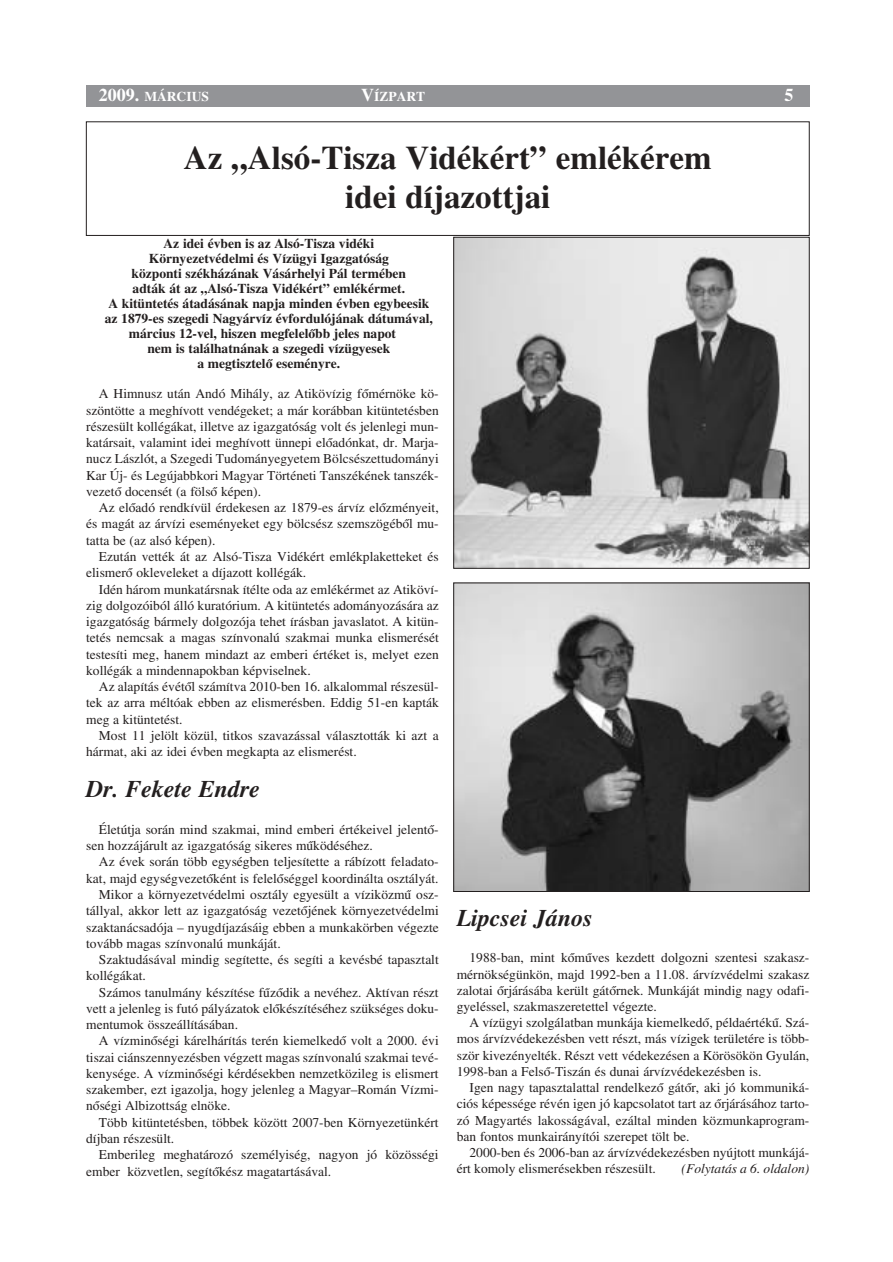
<style>
.page{position:relative;width:893px;height:1262px;background:#fff}
.page>*{position:absolute;margin:0;border:0;box-sizing:border-box;transform-origin:0 0}
.t1{font:700 33px/39.6px "H Times";color:#231f1f;text-align:center}
.t2{font:24px "H Times Bol Ita";color:#231f1f}
.t3{font:700 18px "H Times";color:#fff}
.t4{font:13.5px/16.2px "H Times Roman";color:#231f1f;text-align:justify}
.t5{font:700 13.5px "H Times";color:#231f1f}
.t6{font:13.5px "H Times Ita";color:#231f1f}
.t7{font:700 13.5px "H Times";color:#fff}
.s1{font-size:18px}
</style>
<div class="page">
<div style="left:86px;top:85px;width:723px;height:21px;background:#939497"></div>
<img style="left:455px;top:239px;width:352px;height:327px">
<div style="left:453px;top:237px;width:356px;height:331px;border:1px solid #231f1f"></div>
<img style="left:455px;top:585px;width:352px;height:304px">
<div style="left:453px;top:583px;width:356px;height:308px;border:1px solid #231f1f"></div>
<p class="t7" style="left:99px;top:91px;width:111px"><span class="s1">2009.</span> MÁRCIUS</p>
<p class="t7" style="left:361px;top:91px;width:65px"><span class="s1">V</span>ÍZPART</p>
<h3 class="t3" style="left:784px;top:88px;width:10px">5</h3>
<h1 class="t1" style="left:184px;top:141px;width:529px">Az „Alsó-Tisza Vidékért” emlékérem idei díjazottjai</h1>
<p class="t5" style="left:163px;top:238px;width:212px">Az idei évben is az Alsó-Tisza vidéki</p>
<p class="t5" style="left:149px;top:253px;width:241px">Környezetvédelmi és Vízügyi Igazgatóság</p>
<p class="t5" style="left:132px;top:268px;width:276px">központi székházának Vásárhelyi Pál termében</p>
<p class="t5" style="left:133px;top:283px;width:274px">adták át az „Alsó-Tisza Vidékért” emlékérmet.</p>
<p class="t5" style="left:108px;top:298px;width:322px">A kitüntetés átadásának napja minden évben egybeesik</p>
<p class="t5" style="left:105px;top:314px;width:329px">az 1879-es szegedi Nagyárvíz évfordulójának dátumával,</p>
<p class="t5" style="left:129px;top:329px;width:269px">március 12-vel, hiszen megfelelŒbb jeles napot</p>
<p class="t5" style="left:147px;top:344px;width:244px">nem is találhatnának a szegedi vízügyesek</p>
<p class="t5" style="left:197px;top:359px;width:144px">a megtisztelŒ eseményre.</p>
<p class="t4" style="left:86px;top:387px;width:354px;text-indent:13px">A Himnusz után Andó Mihály, az Atikövízig fŒmérnöke kö&shy;szöntötte a meghívott vendégeket; a már korábban kitüntetésben részesült kollégákat, illetve az igazgatóság volt és jelenlegi mun&shy;katársait, valamint idei meghívott ünnepi elŒadónkat, dr. Marja&shy;nucz Lászlót, a Szegedi Tudományegyetem Bölcsészettudományi Kar Új- és Legújabbkori Magyar Történeti Tanszékének tanszék&shy;vezetŒ docensét (a fölsŒ képen).</p>
<p class="t4" style="left:86px;top:501px;width:354px;text-indent:13px">Az elŒadó rendkívül érdekesen az 1879-es árvíz elŒzményeit, és magát az árvízi eseményeket egy bölcsész szemszögébŒl mu&shy;tatta be (az alsó képen).</p>
<p class="t4" style="left:86px;top:549px;width:354px;text-indent:13px">Ezután vették át az Alsó-Tisza Vidékért emlékplaketteket és elismerŒ okleveleket a díjazott kollégák.</p>
<p class="t4" style="left:86px;top:582px;width:354px;text-indent:13px">Idén három munkatársnak ítélte oda az emlékérmet az Atiköví&shy;zig dolgozóiból álló kuratórium. A kitüntetés adományozására az igazgatóság bármely dolgozója tehet írásban javaslatot. A kitün&shy;tetés nemcsak a magas színvonalú szakmai munka elismerését testesíti meg, hanem mindazt az emberi értéket is, melyet ezen kollégák a mindennapokban képviselnek.</p>
<p class="t4" style="left:86px;top:680px;width:354px;text-indent:13px">Az alapítás évétŒl számítva 2010-ben 16. alkalommal részesül&shy;tek az arra méltóak ebben az elismerésben. Eddig 51-en kapták meg a kitüntetést.</p>
<p class="t4" style="left:86px;top:728px;width:354px;text-indent:13px">Most 11 jelölt közül, titkos szavazással választották ki azt a hármat, aki az idei évben megkapta az elismerést.</p>
<h2 class="t2" style="left:86px;top:780px;width:175px">Dr. Fekete Endre</h2>
<p class="t4" style="left:86px;top:822px;width:354px;text-indent:13px">Életútja során mind szakmai, mind emberi értékeivel jelentŒ&shy;sen hozzájárult az igazgatóság sikeres mıködéséhez.</p>
<p class="t4" style="left:99px;top:855px;width:341px">Az évek során több egységben teljesítette a rábízott feladato-</p>
<p class="t4" style="left:86px;top:871px;width:354px">kat, majd egységvezetŒként is felelŒséggel koordinálta osztályát.</p>
<p class="t4" style="left:99px;top:887px;width:341px">Mikor a környezetvédelmi osztály egyesült a víziközmı osz-</p>
<p class="t4" style="left:86px;top:904px;width:354px">tállyal, akkor lett az igazgatóság vezetŒjének környezetvédelmi</p>
<p class="t4" style="left:86px;top:920px;width:354px">szaktanácsadója – nyugdíjazásáig ebben a munkakörben végezte</p>
<p class="t4" style="left:86px;top:936px;width:196px">tovább magas színvonalú munkáját.</p>
<p class="t4" style="left:99px;top:952px;width:341px">Szaktudásával mindig segítette, és segíti a kevésbé tapasztalt</p>
<p class="t4" style="left:86px;top:969px;width:61px">kollégákat.</p>
<p class="t4" style="left:99px;top:985px;width:341px">Számos tanulmány készítése fızŒdik a nevéhez. Aktívan részt</p>
<p class="t4" style="left:86px;top:1001px;width:354px">vett a jelenleg is futó pályázatok elŒkészítéséhez szükséges doku-</p>
<p class="t4" style="left:86px;top:1017px;width:153px">mentumok összeállításában.</p>
<p class="t4" style="left:99px;top:1034px;width:341px">A vízminŒségi kárelhárítás terén kiemelkedŒ volt a 2000. évi</p>
<p class="t4" style="left:86px;top:1050px;width:354px">tiszai ciánszennyezésben végzett magas színvonalú szakmai tevé-</p>
<p class="t4" style="left:86px;top:1066px;width:354px">kenysége. A vízminŒségi kérdésekben nemzetközileg is elismert</p>
<p class="t4" style="left:86px;top:1082px;width:354px">szakember, ezt igazolja, hogy jelenleg a Magyar–Román Vízmi-</p>
<p class="t4" style="left:86px;top:1099px;width:146px">nŒségi Albizottság elnöke.</p>
<p class="t4" style="left:99px;top:1115px;width:341px">Több kitüntetésben, többek között 2007-ben Környezetünkért</p>
<p class="t4" style="left:86px;top:1131px;width:90px">díjban részesült.</p>
<p class="t4" style="left:99px;top:1147px;width:341px">Emberileg meghatározó személyiség, nagyon jó közösségi</p>
<p class="t4" style="left:86px;top:1164px;width:247px">ember közvetlen, segítŒkész magatartásával.</p>
<h2 class="t2" style="left:457px;top:908px;width:137px">Lipcsei János</h2>
<p class="t4" style="left:457px;top:951px;width:354px;text-indent:13px">1988-ban, mint kŒmıves kezdett dolgozni szentesi szakasz&shy;mérnökségünkön, majd 1992-ben a 11.08. árvízvédelmi szakasz zalotai Œrjárásába került gátŒrnek. Munkáját mindig nagy odafi&shy;gyeléssel, szakmaszeretettel végezte.</p>
<p class="t4" style="left:457px;top:1016px;width:354px;text-indent:13px">A vízügyi szolgálatban munkája kiemelkedŒ, példaértékı. Szá&shy;mos árvízvédekezésben vett részt, más vízigek területére is több&shy;ször kivezényelték. Részt vett védekezésen a Körösökön Gyulán, 1998-ban a FelsŒ-Tiszán és dunai árvízvédekezésben is.</p>
<p class="t4" style="left:457px;top:1080px;width:354px;text-indent:13px">Igen nagy tapasztalattal rendelkezŒ gátŒr, aki jó kommuniká&shy;ciós képessége révén igen jó kapcsolatot tart az Œrjárásához tarto&shy;zó Magyartés lakosságával, ezáltal minden közmunkaprogram&shy;ban fontos munkairányítói szerepet tölt be.</p>
<p class="t4" style="left:457px;top:1145px;width:354px;text-indent:13px">2000-ben és 2006-ban az árvízvédekezésben nyújtott munkájá&shy;ért komoly elismerésekben részesült.</p>
<p class="t6" style="left:681px;top:1163px;width:129px">(Folytatás a 6. oldalon)</p>
</div>
